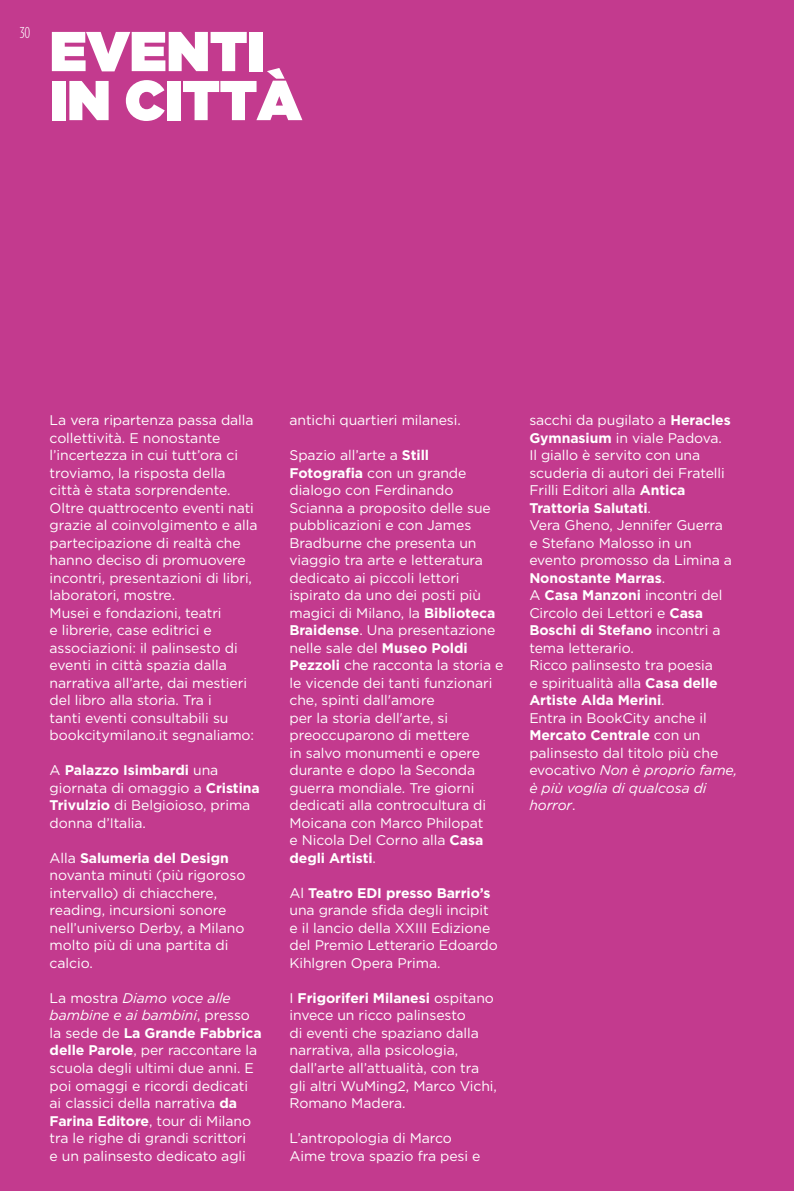
<style>
.page{position:relative;width:794px;height:1191px;background:#c33a8e}
.page>*{position:absolute;margin:0;border:0;box-sizing:border-box;transform-origin:0 0}
.t1{font:900 56px/49px "Gotham";letter-spacing:-.005em;color:#fff}
.t2{font:300 15.75px "Gotham Condensed";color:#fff}
.t3{font:14px/17.5px "Gotham";letter-spacing:-.005em;color:#fff}
.s1{font-weight:700}
.s2{font-style:italic}
</style>
<div class="page">
<p class="t2" style="left:20px;top:24px;width:12px">30</p>
<h1 class="t1" style="left:50px;top:25px;width:254px">EVENTI<br>IN CITTÀ</h1>
<p class="t3" style="left:50px;top:411px;width:209px">La vera ripartenza passa dalla collettività. E nonostante l’incertezza in cui tutt’ora ci troviamo, la risposta della città è stata sorprendente.<br>Oltre quattrocento eventi nati grazie al coinvolgimento e alla partecipazione di realtà che hanno deciso di promuovere incontri, presentazioni di libri, laboratori, mostre.<br>Musei e fondazioni, teatri<br>e librerie, case editrici e associazioni: il palinsesto di eventi in città spazia dalla narrativa all’arte, dai mestieri del libro alla storia. Tra i<br>tanti eventi consultabili su bookcitymilano.it segnaliamo:</p>
<p class="t3" style="left:50px;top:761px;width:212px">A <span class="s1">Palazzo Isimbardi</span> una giornata di omaggio a <span class="s1">Cristina<br>Trivulzio</span> di Belgioioso, prima donna d’Italia.</p>
<p class="t3" style="left:50px;top:849px;width:197px">Alla <span class="s1">Salumeria del Design </span>novanta minuti (più rigoroso intervallo) di chiacchere, reading, incursioni sonore nell’universo Derby, a Milano molto più di una partita di calcio.</p>
<p class="t3" style="left:50px;top:989px;width:214px">La mostra <span class="s2">Diamo voce alle bambine e ai bambini</span>, presso la sede de <span class="s1">La Grande Fabbrica delle Parole</span>, per raccontare la scuola degli ultimi due anni. E poi omaggi e ricordi dedicati ai classici della narrativa <span class="s1">da<br>Farina Editore</span>, tour di Milano tra le righe di grandi scrittori<br>e un palinsesto dedicato agli</p>
<p class="t3" style="left:289px;top:411px;width:173px">antichi quartieri milanesi.</p>
<p class="t3" style="left:289px;top:446px;width:215px">Spazio all’arte a <span class="s1">Still<br>Fotografia</span> con un grande dialogo con Ferdinando<br>Scianna a proposito delle sue pubblicazioni e con James<br>Bradburne che presenta un viaggio tra arte e letteratura dedicato ai piccoli lettori ispirato da uno dei posti più magici di Milano, la <span class="s1">Biblioteca<br>Braidense</span>. Una presentazione nelle sale del <span class="s1">Museo Poldi<br>Pezzoli</span> che racconta la storia e le vicende dei tanti funzionari che, spinti dall'amore<br>per la storia dell'arte, si preoccuparono di mettere<br>in salvo monumenti e opere durante e dopo la Seconda guerra mondiale. Tre giorni dedicati alla controcultura di<br>Moicana con Marco Philopat<br>e Nicola Del Corno alla <span class="s1">Casa degli Artisti</span>.</p>
<p class="t3" style="left:289px;top:884px;width:210px">Al <span class="s1">Teatro EDI presso Barrio’s </span>una grande sfida degli incipit e il lancio della XXIII Edizione del Premio Letterario Edoardo<br>Kihlgren Opera Prima.</p>
<p class="t3" style="left:289px;top:989px;width:209px">I <span class="s1">Frigoriferi Milanesi</span> ospitano invece un ricco palinsesto<br>di eventi che spaziano dalla narrativa, alla psicologia, dall’arte all’attualità, con tra gli altri WuMing2, Marco Vichi,<br>Romano Madera.</p>
<p class="t3" style="left:289px;top:1129px;width:193px">L’antropologia di Marco<br>Aime trova spazio fra pesi e</p>
<p class="t3" style="left:529px;top:411px;width:209px">sacchi da pugilato a <span class="s1">Heracles<br>Gymnasium</span> in viale Padova.<br>Il giallo è servito con una scuderia di autori dei Fratelli<br>Frilli Editori alla <span class="s1">Antica<br>Trattoria Salutati</span>.<br>Vera Gheno, Jennifer Guerra<br>e Stefano Malosso in un evento promosso da Limina a<br><span class="s1">Nonostante Marras</span>.<br>A <span class="s1">Casa Manzoni</span> incontri del<br>Circolo dei Lettori e <span class="s1">Casa<br>Boschi di Stefano</span> incontri a tema letterario.<br>Ricco palinsesto tra poesia<br>e spiritualità alla <span class="s1">Casa delle<br>Artiste Alda Merini</span>.<br>Entra in BookCity anche il<br><span class="s1">Mercato Centrale</span> con un palinsesto dal titolo più che evocativo <span class="s2">Non è proprio fame, è più voglia di qualcosa di horror</span>.</p>
</div>
